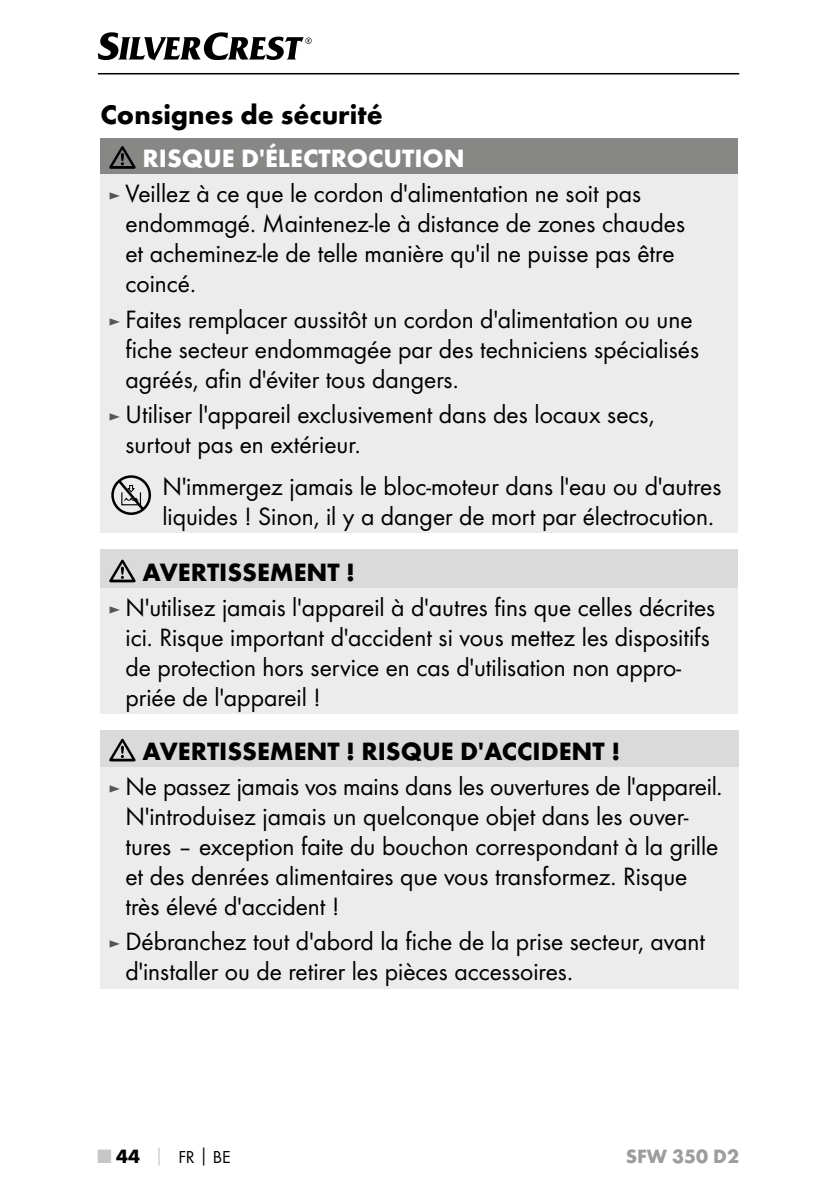
<style>
.page{position:relative;width:840px;height:1191px;background:#fff}
.page>*{position:absolute;margin:0;border:0;box-sizing:border-box;transform-origin:0 0}
.t1{font:700 28px "Futura";color:#000}
.t2{font:26px/30px "Futura Boo";color:#000}
.t3{font:700 26px "Futura";color:#000}
.t4{font:700 26px "Futura";color:#fff}
.t5{font:700 20px "Futura";color:#9c9d9d}
.t6{font:18px "Futura Boo";color:#000}
.s1{font-size:18px;color:#565656}
.s2{font-family:"Futura";font-weight:700;font-size:20px;color:#c5c6c6}
.s3{font-family:"Futura";font-weight:700;font-size:20px}
.s4{font-family:"Futura";font-weight:700;color:#c5c6c6}
.s5{font-family:"Futura";font-weight:700}
</style>
<div class="page">
<hr style="left:98px;top:73px;width:640px;height:1px;background:#000">
<svg style="left:98px;top:32px;width:213px;height:28px"></svg>
<div style="left:100px;top:138px;width:637px;height:36px;background:#878786"></div>
<div style="left:100px;top:174px;width:637px;height:358px;background:#ececed"></div>
<svg style="left:109px;top:146px;width:26px;height:23px"></svg>
<svg style="left:111px;top:475px;width:40px;height:40px"></svg>
<div style="left:100px;top:549px;width:637px;height:39px;background:#dadada"></div>
<div style="left:100px;top:588px;width:637px;height:126px;background:#ececed"></div>
<svg style="left:109px;top:559px;width:26px;height:23px"></svg>
<div style="left:100px;top:730px;width:638px;height:37px;background:#dadada"></div>
<div style="left:100px;top:767px;width:638px;height:221px;background:#ececed"></div>
<svg style="left:109px;top:738px;width:26px;height:23px"></svg>
<p class="t1" style="left:100px;top:97px;width:284px">Consignes de sécurité</p>
<p class="t4" style="left:142px;top:142px;width:323px">RISQUE D'ÉLECTROCUTION</p>
<p class="t2" style="left:125px;top:178px;width:561px;text-indent:-17px"><span class="s1">►</span> Veillez à ce que le cordon d'alimentation ne soit pas endommagé. Maintenez-le à distance de zones chaudes et acheminez-le de telle manière qu'il ne puisse pas être coincé.</p>
<p class="t2" style="left:125px;top:304px;width:575px;text-indent:-17px"><span class="s1">►</span> Faites remplacer aussitôt un cordon d'alimentation ou une fiche secteur endommagée par des techniciens spécialisés agréés, afin d'éviter tous dangers.</p>
<p class="t2" style="left:125px;top:399px;width:530px;text-indent:-17px"><span class="s1">►</span> Utiliser l'appareil exclusivement dans des locaux secs, surtout pas en extérieur.</p>
<p class="t2" style="left:162px;top:471px;width:560px">N'immergez jamais le bloc-moteur dans l'eau ou d'autres liquides ! Sinon, il y a danger de mort par électrocution.</p>
<p class="t3" style="left:142px;top:555px;width:214px">AVERTISSEMENT !</p>
<p class="t2" style="left:125px;top:592px;width:591px;text-indent:-17px"><span class="s1">►</span> N'utilisez jamais l'appareil à d'autres fins que celles décrites ici. Risque important d'accident si vous mettez les dispositifs de protection hors service en cas d'utilisation non appro&shy;priée de l'appareil !</p>
<p class="t3" style="left:142px;top:735px;width:479px">AVERTISSEMENT ! RISQUE D'ACCIDENT !</p>
<p class="t2" style="left:125px;top:771px;width:595px;text-indent:-17px"><span class="s1">►</span> Ne passez jamais vos mains dans les ouvertures de l'appareil.<br>N'introduisez jamais un quelconque objet dans les ouver&shy;tures – exception faite du bouchon correspondant à la grille et des denrées alimentaires que vous transformez. Risque très élevé d'accident !</p>
<p class="t2" style="left:125px;top:926px;width:580px;text-indent:-17px"><span class="s1">►</span> Débranchez tout d'abord la fiche de la prise secteur, avant d'installer ou de retirer les pièces accessoires.</p>
<p class="t6" style="left:98px;top:1145px;width:134px"><span class="s2">■</span> <span class="s3">44</span> <span class="s4">│</span> FR<span class="s5">│</span>BE</p>
<p class="t5" style="left:625px;top:1143px;width:115px">SFW 350 D2</p>
</div>
